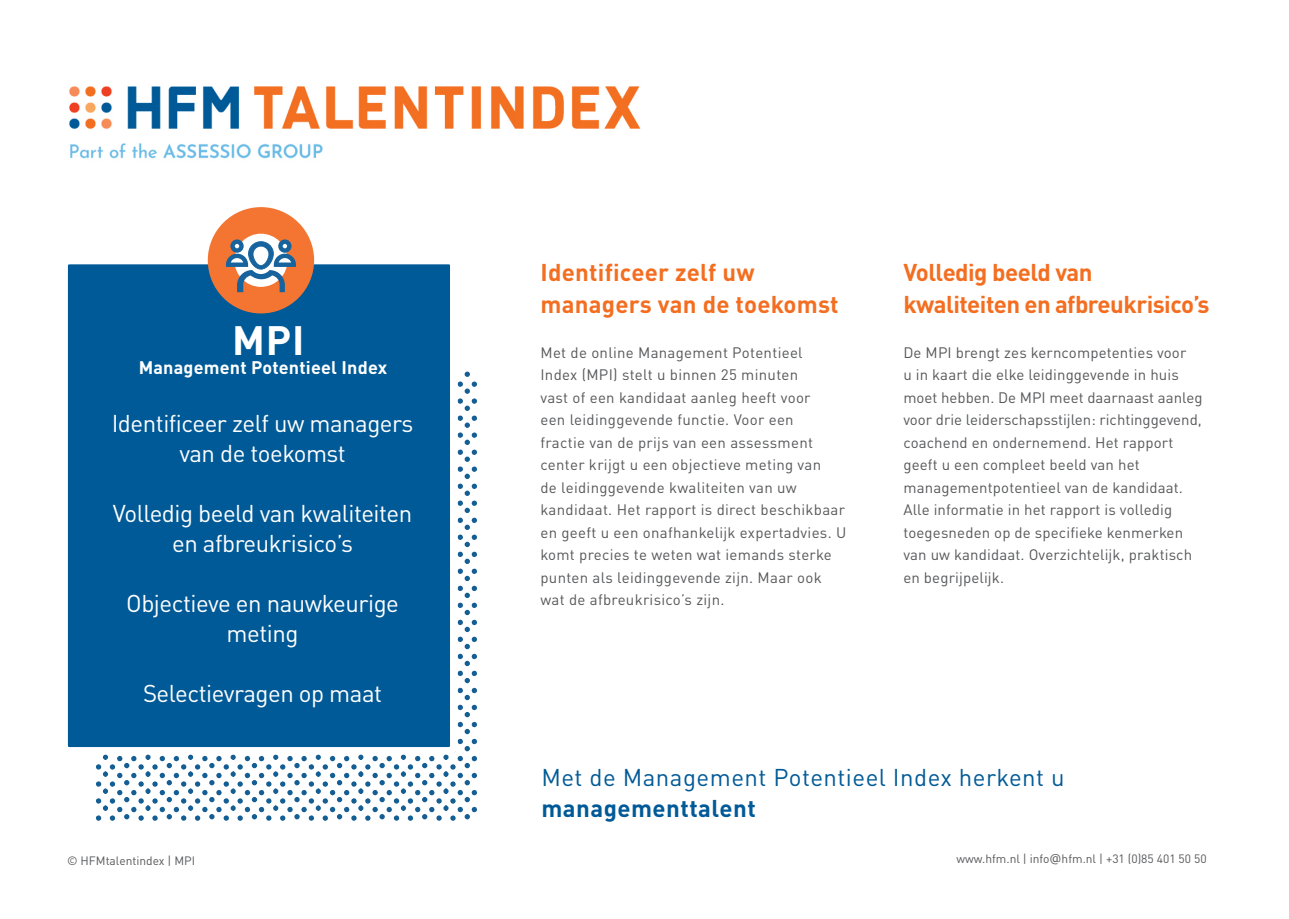
<style>
.page{position:relative;width:1289px;height:919px;background:#fff}
.page>*{position:absolute;margin:0;border:0;box-sizing:border-box;transform-origin:0 0}
.t1{font:700 40.5px "DINOT";color:#fff}
.t2{font:24px/30px "DINOT";letter-spacing:-.02em;color:#fff;text-align:center}
.t3{font:700 24px/31.5px "DINOT";letter-spacing:-.02em;color:#f36e21}
.t4{font:700 24px/31.5px "DINOT";letter-spacing:.01em;color:#f36e21}
.t5{font:24px "DINOT";letter-spacing:.02em;color:#005a97}
.t6{font:700 24px "DINOT";letter-spacing:.02em;color:#005a97}
.t7{font:700 18px "DINOT";letter-spacing:.01em;color:#fff}
.t8{font:15px/22.5px "DINOT";letter-spacing:.01em;color:#57585a}
.t9{font:12px "DINOT";color:#57585a}
.s1{font-family:"Verdana"}
</style>
<div class="page">
<svg style="left:96px;top:371px;width:381px;height:450px"></svg>
<div style="left:67px;top:257px;width:390px;height:497px;background:#005a97"></div>
<svg style="left:208px;top:207px;width:106px;height:106px"></svg>
<img style="left:69px;top:86px;width:572px;height:73px">
<h1 class="t1" style="left:232px;top:314px;width:74px">MPI</h1>
<p class="t7" style="left:139px;top:356px;width:250px">Management Potentieel Index</p>
<h2 class="t2" style="left:112px;top:408px;width:303px">Identificeer zelf uw managers van de toekomst</h2>
<h2 class="t2" style="left:113px;top:498px;width:301px">Volledig beeld van kwaliteiten en afbreukrisico’s</h2>
<h2 class="t2" style="left:126px;top:588px;width:274px">Objectieve en nauwkeurige meting</h2>
<h2 class="t2" style="left:143px;top:678px;width:241px">Selectievragen op maat</h2>
<h2 class="t4" style="left:540px;top:256px;width:299px">Identificeer zelf uw managers van de toekomst</h2>
<p class="t8" style="left:540px;top:340px;width:307px">Met de online Management Potentieel<br>Index (MPI) stelt u binnen 25 minuten<br>vast of een kandidaat aanleg heeft voor<br>een leidinggevende functie. Voor een<br>fractie van de prijs van een assessment center krijgt u een objectieve meting van<br>de leidinggevende kwaliteiten van uw kandidaat. Het rapport is direct beschikbaar en geeft u een onafhankelijk expertadvies. U komt precies te weten wat iemands sterke punten als leidinggevende zijn. Maar ook wat de afbreukrisico’s zijn.</p>
<h2 class="t3" style="left:903px;top:256px;width:308px">Volledig beeld van kwaliteiten en afbreukrisico’s</h2>
<p class="t8" style="left:903px;top:340px;width:300px">De MPI brengt zes kerncompetenties voor<br>u in kaart die elke leidinggevende in huis moet hebben. De MPI meet daarnaast aanleg voor drie leiderschapsstijlen: richtinggevend, coachend en ondernemend. Het rapport geeft u een compleet beeld van het managementpotentieel van de kandidaat.<br>Alle informatie in het rapport is volledig toegesneden op de specifieke kenmerken van uw kandidaat. Overzichtelijk, praktisch en begrijpelijk.</p>
<h2 class="t5" style="left:541px;top:762px;width:525px">Met de Management Potentieel Index herkent u</h2>
<h2 class="t6" style="left:541px;top:793px;width:216px">managementtalent</h2>
<p class="t9" style="left:67px;top:853px;width:130px">© HFMtalentindex | MPI</p>
<p class="t9" style="left:956px;top:850px;width:251px">www.hfm.nl | info<span class="s1">@</span>hfm.nl | +31 (0)85 401 50 50</p>
</div>
